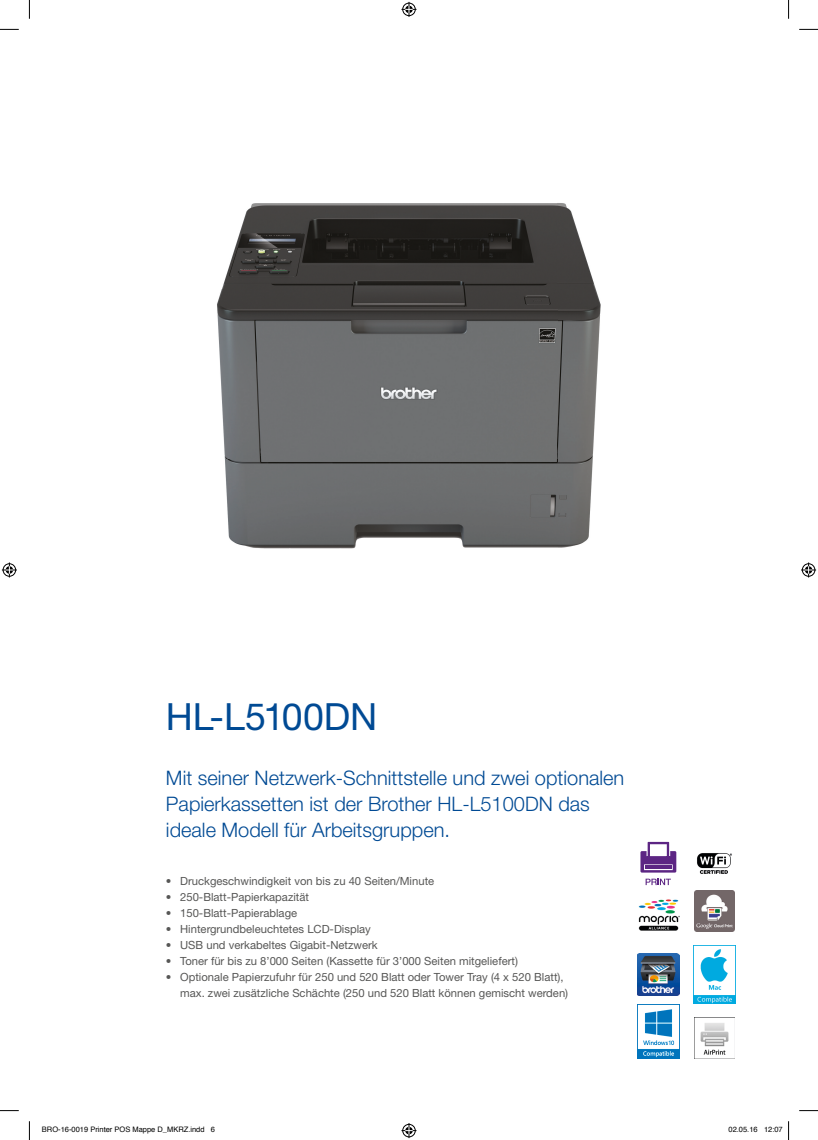
<style>
.page{position:relative;width:818px;height:1140px;background:#fff}
.page>*{position:absolute;margin:0;border:0;box-sizing:border-box;transform-origin:0 0}
.t1{font:37.5px "Helvetica Neue LT Std";letter-spacing:-.005em;color:#004a94}
.t2{font:300 20px/26.2px "Helvetica Neue LT Std";color:#004a94}
.t3{font:11.25px/16px "Helvetica Neue LT Std";color:#575756}
.t4{font:7.5px "Helvetica";color:#000}
</style>
<div class="page">
<img style="left:217px;top:203px;width:384px;height:346px">
<img style="left:694px;top:1017px;width:40px;height:41px">
<img style="left:693px;top:945px;width:41px;height:58px">
<img style="left:694px;top:890px;width:40px;height:41px">
<img style="left:637px;top:1004px;width:42px;height:54px">
<img style="left:637px;top:953px;width:42px;height:42px">
<img style="left:638px;top:899px;width:40px;height:32px">
<img style="left:697px;top:853px;width:35px;height:21px">
<svg style="left:645px;top:878px;width:25px;height:7px"></svg>
<svg style="left:640px;top:842px;width:36px;height:30px"></svg>
<hr style="left:644px;top:865px;width:27px;height:4px;background:#5c2583">
<svg style="left:0;top:29px;width:19px;height:1px"></svg>
<svg style="left:799px;top:29px;width:18px;height:1px"></svg>
<svg style="left:0;top:1110px;width:19px;height:1px"></svg>
<svg style="left:799px;top:1110px;width:18px;height:1px"></svg>
<svg style="left:29px;top:0;width:1px;height:19px"></svg>
<svg style="left:29px;top:1121px;width:1px;height:18px"></svg>
<svg style="left:401px;top:2px;width:15px;height:15px"></svg>
<svg style="left:401px;top:1123px;width:15px;height:15px"></svg>
<svg style="left:2px;top:562px;width:15px;height:15px"></svg>
<svg style="left:801px;top:562px;width:14px;height:15px"></svg>
<h1 class="t1" style="left:166px;top:694px;width:213px">HL-L5100DN</h1>
<h2 class="t2" style="left:166px;top:764px;width:459px">Mit seiner Netzwerk-Schnittstelle und zwei optionalen<br>Papierkassetten ist der Brother HL-L5100DN das ideale Modell für Arbeitsgruppen.</h2>
<p class="t3" style="left:166px;top:873px;width:269px">• Druckgeschwindigkeit von bis zu 40 Seiten/Minute</p>
<p class="t3" style="left:166px;top:889px;width:144px">• 250-Blatt-Papierkapazität</p>
<p class="t3" style="left:166px;top:905px;width:133px">• 150-Blatt-Papierablage</p>
<p class="t3" style="left:166px;top:921px;width:206px">• Hintergrundbeleuchtetes LCD-Display</p>
<p class="t3" style="left:166px;top:937px;width:213px">• USB und verkabeltes Gigabit-Netzwerk</p>
<p class="t3" style="left:166px;top:953px;width:353px">• Toner für bis zu 8’000 Seiten (Kassette für 3’000 Seiten mitgeliefert)</p>
<p class="t3" style="left:180px;top:969px;width:389px;text-indent:-14px">• Optionale Papierzufuhr für 250 und 520 Blatt oder Tower Tray (4 x 520 Blatt), max. zwei zusätzliche Schächte (250 und 520 Blatt können gemischt werden)</p>
<p class="t4" style="left:42px;top:1124px;width:174px">BRO-16-0019 Printer POS Mappe D_MKRZ.indd 6</p>
<p class="t4" style="left:728px;top:1124px;width:56px">02.05.16 12:07</p>
</div>
